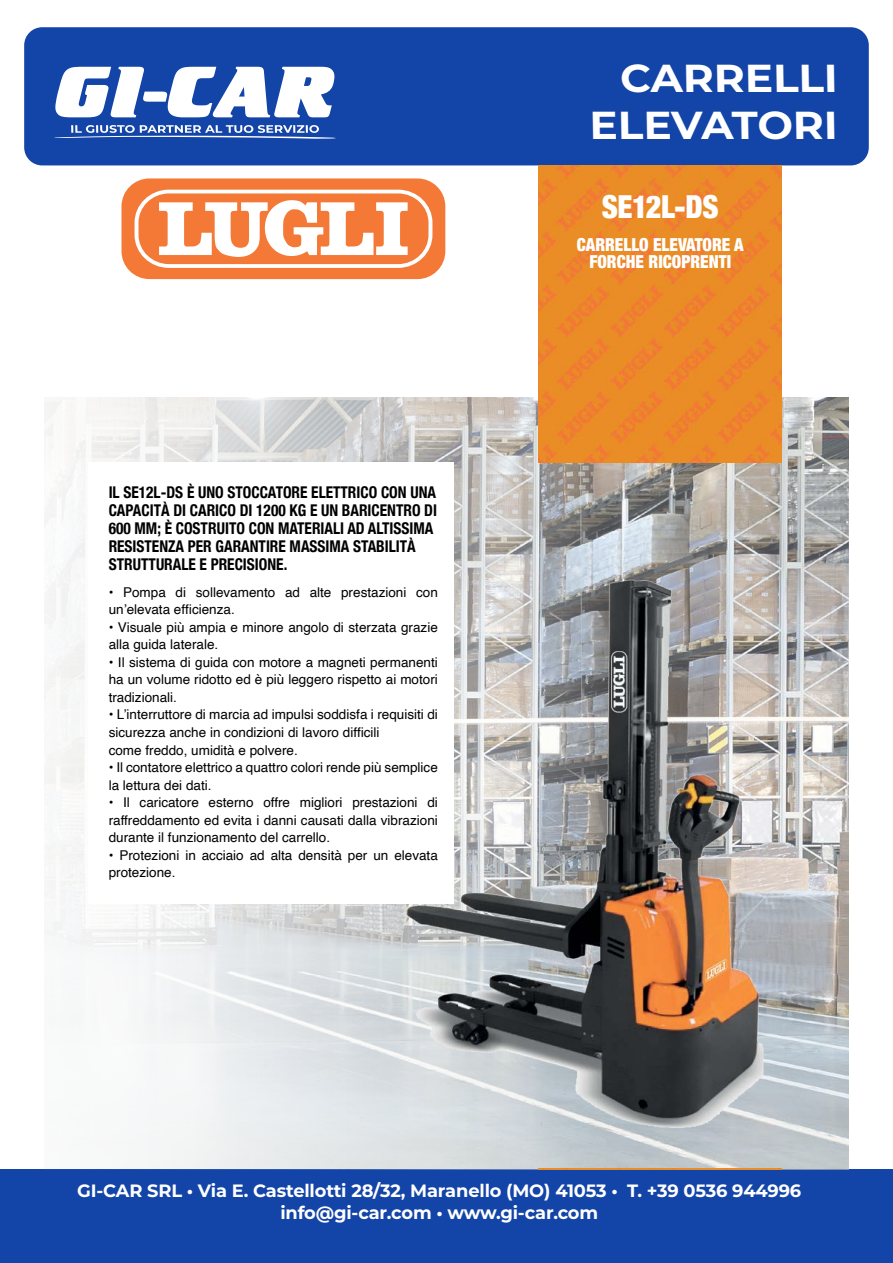
<style>
.page{position:relative;width:893px;height:1263px;background:#fff}
.page>*{position:absolute;margin:0;border:0;box-sizing:border-box;transform-origin:0 0}
.t1{font:700 39px/40.5px "Montserrat";letter-spacing:-.035em;color:#fff;text-align:right;scale:1.08 1}
.t2{font:900 condensed 31.65px "Helvetica Neue";letter-spacing:-.01em;color:#fff;scale:.95 1}
.t3{font:700 17.85px/21.9px "Montserrat";letter-spacing:-.01em;color:#fff;text-align:center}
.t4{font:900 condensed 17.85px/17.9px "Helvetica Neue";color:#fff;text-align:center;scale:.95 1}
.t5{font:700 condensed 16.2px/17.9px "Helvetica Neue";color:#000;scale:.95 1}
.t6{font:13.5px/17.5px "Helvetica";color:#000}
</style>
<div class="page">
<div style="left:24px;top:27px;width:845px;height:138px;background:#1344a7;border-radius:18px"></div>
<div style="left:0;top:1169px;width:893px;height:94px;background:#1344a7"></div>
<svg style="left:55px;top:67px;width:279px;height:50px"></svg>
<svg style="left:54px;top:125px;width:282px;height:14px"></svg>
<img style="left:45px;top:398px;width:803px;height:771px">
<div style="left:89px;top:462px;width:365px;height:442px;background:#fff"></div>
<img style="left:539px;top:165px;width:243px;height:297px">
<svg style="left:121px;top:178px;width:324px;height:101px"></svg>
<img style="left:539px;top:1169px;width:243px;height:1px">
<img style="left:388px;top:523px;width:394px;height:646px">
<h1 class="t1" style="left:614px;top:56px;width:202px">SPECIA E<br>ESTATE</h1>
<h1 class="t1" style="left:590px;top:53px;width:232px;line-height:46.8px">CARRELLI<br>ELEVATORI</h1>
<h2 class="t2" style="left:602px;top:180px;width:125px">SE12L-DS</h2>
<p class="t5" style="left:109px;top:482px;width:347px">IL SE12L-DS È UNO STOCCATORE ELETTRICO CON UNA CAPACITÀ DI CARICO DI 1200 KG E UN BARICENTRO DI 600 MM; È COSTRUITO CON MATERIALI AD ALTISSIMA RESISTENZA PER GARANTIRE MASSIMA STABILITÀ STRUTTURALE E PRECISIONE.</p>
<p class="t6" style="left:109px;top:583px;width:331px">• Pompa di sollevamento ad alte prestazioni con un’elevata efficienza.</p>
<p class="t6" style="left:109px;top:618px;width:331px">• Visuale più ampia e minore angolo di sterzata grazie alla guida laterale.</p>
<p class="t6" style="left:109px;top:654px;width:331px;text-align:justify">• Il sistema di guida con motore a magneti permanenti ha un volume ridotto ed è più leggero rispetto ai motori tradizionali.</p>
<p class="t6" style="left:109px;top:706px;width:331px">• L’interruttore di marcia ad impulsi soddisfa i requisiti di sicurezza anche in condizioni di lavoro difficili<br>come freddo, umidità e polvere.</p>
<p class="t6" style="left:109px;top:759px;width:331px">• Il contatore elettrico a quattro colori rende più semplice la lettura dei dati.</p>
<p class="t6" style="left:109px;top:794px;width:331px;text-align:justify">• Il caricatore esterno offre migliori prestazioni di raffreddamento ed evita i danni causati dalla vibrazioni durante il funzionamento del carrello.</p>
<p class="t6" style="left:109px;top:847px;width:331px">• Protezioni in acciaio ad alta densità per un elevata protezione.</p>
<h3 class="t4" style="left:577px;top:234px;width:177px">CARRELLO ELEVATORE A<br>FORCHE RICOPRENTI</h3>
<h3 class="t3" style="left:77px;top:1179px;width:725px">GI-CAR SRL • Via E. Castellotti 28/32, Maranello (MO) 41053 • T. +39 0536 944996 info@gi-car.com • www.gi-car.com</h3>
</div>
